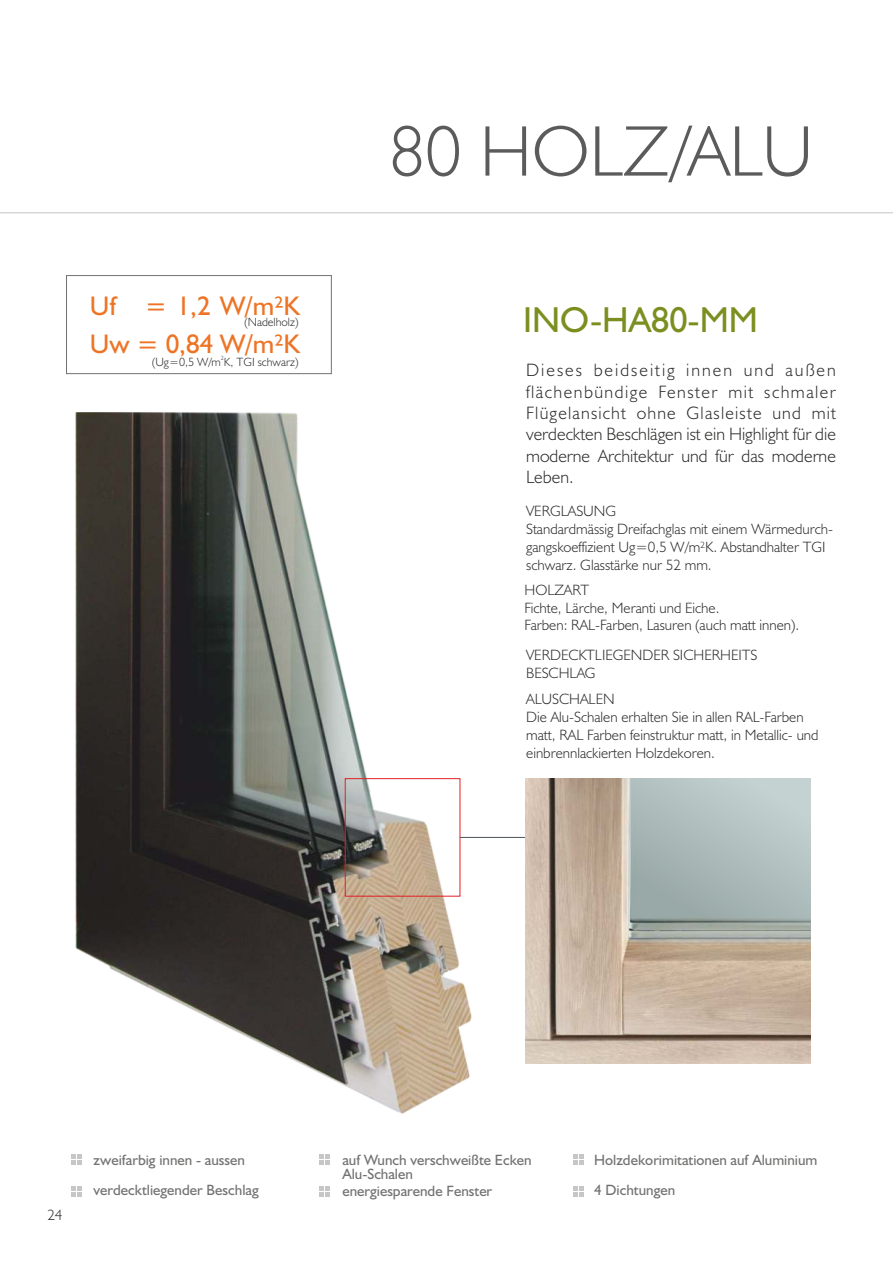
<style>
.page{position:relative;width:893px;height:1263px;background:#fff}
.page>*{position:absolute;margin:0;border:0;box-sizing:border-box;transform-origin:0 0}
.t1{font:300 72px "Humanist 521 BT";color:#5b5b5b}
.t2{font:36.3px "Humanist 521 BT";color:#7b8f20}
.t3{font:27px/38.7px "Humanist 521 BT";color:#ee7425}
.t4{font:300 18px/21.5px "Humanist 521 BT";color:#2b2a29;text-align:justify}
.t5{font:300 15px/17.9px "Humanist 521 BT";color:#2b2a29}
.t6{font:15px/30.3px "Humanist 521 BT";color:#727271}
.t7{font:300 12px "Humanist 521 BT";color:#2b2a29}
.t8{font:300 6px "Humanist 521 BT";color:#2b2a29}
</style>
<div class="page">
<img style="left:76px;top:412px;width:395px;height:701px">
<hr style="left:0;top:212px;width:893px;height:1px;background:#c6c8c7">
<svg style="left:72px;top:1154px;width:10px;height:11px"></svg>
<svg style="left:573px;top:1154px;width:11px;height:11px"></svg>
<svg style="left:72px;top:1186px;width:10px;height:10px"></svg>
<svg style="left:573px;top:1186px;width:11px;height:10px"></svg>
<svg style="left:320px;top:1154px;width:10px;height:11px"></svg>
<svg style="left:320px;top:1186px;width:10px;height:10px"></svg>
<div style="left:66px;top:275px;width:265px;height:99px;border:1px solid #727271"></div>
<div style="left:345px;top:778px;width:115px;height:118px;border:1px solid #e31e24"></div>
<hr style="left:460px;top:837px;width:66px;height:1px;background:#4a555a">
<img style="left:526px;top:779px;width:284px;height:284px">
<img style="left:630px;top:779px;width:180px;height:147px">
<h3 class="t3" style="left:90px;top:288px;width:212px">Uf = 1,2 W/m²K<br>Uw = 0,84 W/m²K</h3>
<p class="t7" style="left:244px;top:317px;width:55px">(Nadelholz)</p>
<p class="t8" style="left:221px;top:355px;width:5px">2</p>
<p class="t7" style="left:152px;top:357px;width:148px">(Ug=0,5 W/m K, TGI schwarz)</p>
<h1 class="t1" style="left:389px;top:121px;width:426px">80 HOLZ/ALU</h1>
<h2 class="t2" style="left:523px;top:304px;width:236px">INO-HA80-MM</h2>
<p class="t4" style="left:526px;top:361px;width:311px">Dieses beidseitig innen und außen flächenbündige Fenster mit schmaler Flügelansicht ohne Glasleiste und mit verdeckten Beschlägen ist ein Highlight für die moderne Architektur und für das moderne Leben.</p>
<p class="t5" style="left:526px;top:504px;width:308px">VERGLASUNG<br>Standardmässig Dreifachglas mit einem Wärmedurch&shy;gangskoeffizient Ug=0,5 W/m²K. Abstandhalter TGI schwarz. Glasstärke nur 52 mm.</p>
<p class="t5" style="left:525px;top:582px;width:276px">HOLZART<br>Fichte, Lärche, Meranti und Eiche.<br>Farben: RAL-Farben, Lasuren (auch matt innen).</p>
<p class="t5" style="left:526px;top:647px;width:233px">VERDECKTLIEGENDER SICHERHEITS<br>BESCHLAG</p>
<p class="t5" style="left:526px;top:691px;width:294px">ALUSCHALEN<br>Die Alu-Schalen erhalten Sie in allen RAL-Farben matt, RAL Farben feinstruktur matt, in Metallic- und einbrennlackierten Holzdekoren.</p>
<p class="t5" style="left:47px;top:1207px;width:17px">24</p>
<p class="t6" style="left:342px;top:1153px;width:191px;line-height:14.4px">auf Wunch verschweißte Ecken<br>Alu-Schalen</p>
<p class="t6" style="left:342px;top:1177px;width:151px">energiesparende Fenster</p>
<p class="t6" style="left:94px;top:1145px;width:167px">zweifarbig innen - aussen verdecktliegender Beschlag</p>
<p class="t6" style="left:594px;top:1145px;width:225px">Holzdekorimitationen auf Aluminium<br>4 Dichtungen</p>
</div>
